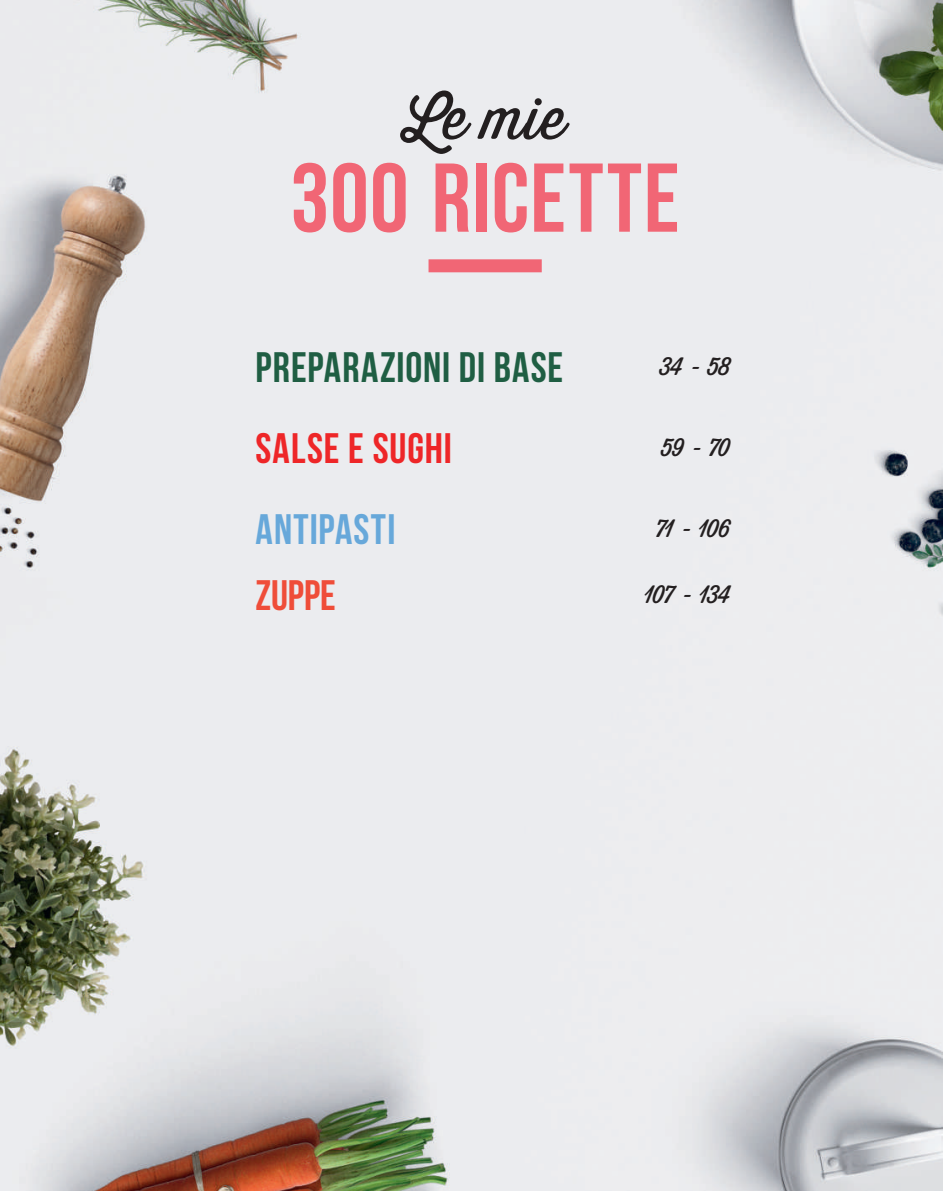
<style>
.page{position:relative;width:943px;height:1191px;background:#fff}
.page>*{position:absolute;margin:0;border:0;box-sizing:border-box;transform-origin:0 0}
.t1{font:700 97.48px "Bebas Neue";letter-spacing:.015em;color:#f16675}
.t2{font:57.75px "Thirsty Soft";color:#231f20}
.t3{font:700 42.52px "Bebas Neue";letter-spacing:.02em;color:#1f5e43}
.t4{font:700 42.52px "Bebas Neue";letter-spacing:.02em;color:#ee2628}
.t5{font:700 42.52px "Bebas Neue";letter-spacing:.03em;color:#67a8da}
.t6{font:700 42.52px "Bebas Neue";color:#ef4d39}
.t7{font:24.5px "Thirsty Soft";letter-spacing:-.045em;color:#231f20}
</style>
<div class="page">
<img style="left:0;top:0;width:943px;height:1191px">
<div style="left:428px;top:259px;width:113px;height:13px;background:#f16675"></div>
<h2 class="t2" style="left:404px;top:77px;width:164px">Le mie</h2>
<h1 class="t1" style="left:290px;top:144px;width:391px">300 RICETTE</h1>
<h3 class="t3" style="left:255px;top:344px;width:309px">PREPARAZIONI DI BASE</h3>
<p class="t7" style="left:660px;top:349px;width:72px">34 - 58</p>
<h3 class="t4" style="left:255px;top:425px;width:198px">SALSE E SUGHI</h3>
<p class="t7" style="left:661px;top:430px;width:71px">59 - 70</p>
<h3 class="t5" style="left:255px;top:506px;width:141px">ANTIPASTI</h3>
<p class="t7" style="left:655px;top:510px;width:77px">71 - 106</p>
<h3 class="t6" style="left:255px;top:572px;width:82px">ZUPPE</h3>
<p class="t7" style="left:644px;top:576px;width:88px">107 - 134</p>
</div>
